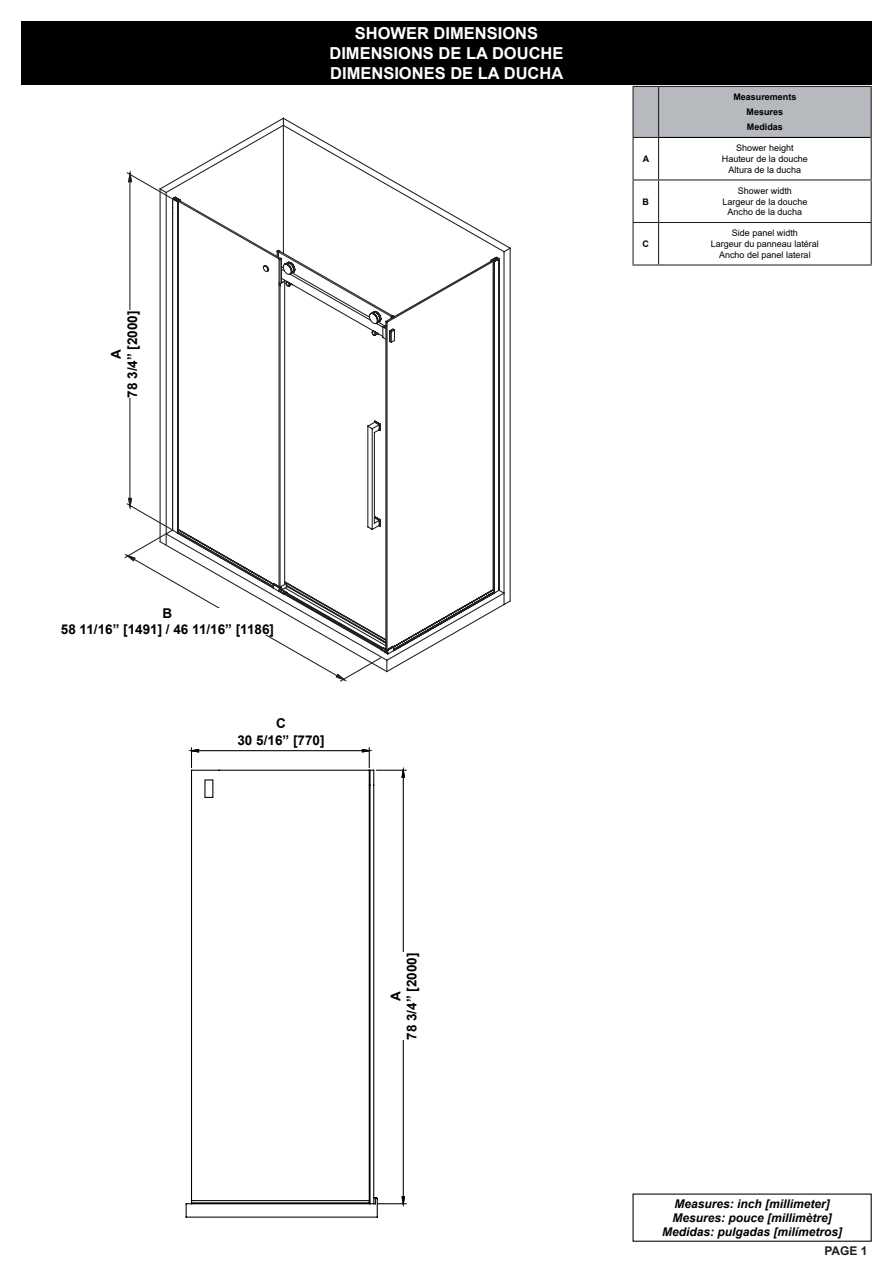
<style>
.page{position:relative;width:893px;height:1263px;background:#fff}
.page>*{position:absolute;margin:0;border:0;box-sizing:border-box;transform-origin:0 0}
.t1{font:700 16.5px "Arial";color:#fff}
.t2{font:700 13.5px "Arial";color:#000}
.t3{font:italic 700 12px "Arial";color:#000}
.t4{font:700 12px "Arial";color:#231f20}
.t5{font:9px "Arial";color:#000}
.t6{font:700 9px "Arial";color:#000}
</style>
<div class="page">
<hr style="left:658px;top:138px;width:1px;height:41px;background:#231f20">
<hr style="left:658px;top:180px;width:1px;height:42px;background:#231f20">
<hr style="left:658px;top:223px;width:1px;height:41px;background:#231f20">
<hr style="left:659px;top:86px;width:213px;height:1px;background:#231f20">
<hr style="left:871px;top:87px;width:1px;height:50px;background:#231f20">
<div style="left:632px;top:86px;width:239px;height:52px;background:#b6b9bd"></div>
<hr style="left:632px;top:138px;width:2px;height:41px;background:#231f20">
<hr style="left:871px;top:137px;width:1px;height:42px;background:#231f20">
<svg style="left:632px;top:179px;width:27px;height:1px"></svg>
<hr style="left:632px;top:180px;width:2px;height:42px;background:#231f20">
<hr style="left:659px;top:179px;width:213px;height:1px;background:#231f20">
<hr style="left:871px;top:180px;width:1px;height:42px;background:#231f20">
<svg style="left:632px;top:222px;width:27px;height:1px"></svg>
<hr style="left:632px;top:223px;width:2px;height:41px;background:#231f20">
<hr style="left:659px;top:222px;width:213px;height:1px;background:#231f20">
<hr style="left:871px;top:223px;width:1px;height:41px;background:#231f20">
<hr style="left:632px;top:264px;width:27px;height:2px;background:#231f20">
<hr style="left:659px;top:264px;width:213px;height:2px;background:#231f20">
<hr style="left:659px;top:137px;width:212px;height:1px;background:#000">
<div style="left:21px;top:21px;width:851px;height:64px;background:#000"></div>
<svg style="left:382px;top:181px;width:123px;height:491px"></svg>
<svg style="left:197px;top:117px;width:198px;height:534px"></svg>
<svg style="left:124px;top:167px;width:258px;height:515px"></svg>
<svg style="left:185px;top:769px;width:222px;height:449px"></svg>
<svg style="left:190px;top:747px;width:216px;height:463px"></svg>
<svg style="left:185px;top:748px;width:191px;height:23px"></svg>
<div style="left:111px;top:311px;width:26px;height:87px;background:#fff"></div>
<div style="left:61px;top:608px;width:213px;height:26px;background:#fff"></div>
<div style="left:391px;top:953px;width:26px;height:87px;background:#fff"></div>
<p class="t2" style="left:123px;top:398px;width:89px;rotate:-90deg">78 3/4” [2000]</p>
<p class="t2" style="left:107px;top:359px;width:11px;rotate:-90deg">A</p>
<p class="t1" style="left:355px;top:22px;width:185px">SHOWER DIMENSIONS</p>
<p class="t1" style="left:329px;top:42px;width:236px">DIMENSIONS DE LA DOUCHE</p>
<p class="t1" style="left:330px;top:62px;width:235px">DIMENSIONES DE LA DUCHA</p>
<p class="t6" style="left:643px;top:152px;width:8px">A</p>
<p class="t6" style="left:643px;top:195px;width:8px">B</p>
<p class="t6" style="left:643px;top:238px;width:8px">C</p>
<p class="t6" style="left:733px;top:91px;width:65px">Measurements</p>
<p class="t6" style="left:747px;top:106px;width:38px">Mesures</p>
<p class="t6" style="left:747px;top:121px;width:38px">Medidas</p>
<p class="t5" style="left:736px;top:142px;width:59px">Shower height</p>
<p class="t5" style="left:722px;top:153px;width:88px">Hauteur de la douche</p>
<p class="t5" style="left:729px;top:163px;width:74px">Altura de la ducha</p>
<p class="t5" style="left:738px;top:184px;width:56px">Shower width</p>
<p class="t5" style="left:722px;top:195px;width:87px">Largeur de la douche</p>
<p class="t5" style="left:728px;top:206px;width:76px">Ancho de la ducha</p>
<p class="t5" style="left:732px;top:227px;width:68px">Side panel width</p>
<p class="t5" style="left:711px;top:238px;width:110px">Largeur du panneau latéral</p>
<p class="t5" style="left:719px;top:248px;width:93px">Ancho del panel lateral</p>
<p class="t2" style="left:163px;top:604px;width:11px">B</p>
<p class="t2" style="left:61px;top:620px;width:215px">58 11/16” [1491] / 46 11/16” [1186]</p>
<p class="t2" style="left:276px;top:714px;width:11px">C</p>
<p class="t2" style="left:237px;top:730px;width:89px">30 5/16” [770]</p>
<p class="t2" style="left:402px;top:1040px;width:89px;rotate:-90deg">78 3/4” [2000]</p>
<p class="t2" style="left:386px;top:1001px;width:11px;rotate:-90deg">A</p>
<p class="t3" style="left:674px;top:1195px;width:157px">Measures: inch [millimeter]</p>
<p class="t3" style="left:672px;top:1210px;width:161px">Mesures: pouce [millimètre]</p>
<p class="t3" style="left:662px;top:1224px;width:182px">Medidas: pulgadas [milímetros]</p>
<h3 class="t4" style="left:824px;top:1242px;width:45px">PAGE 1</h3>
</div>
